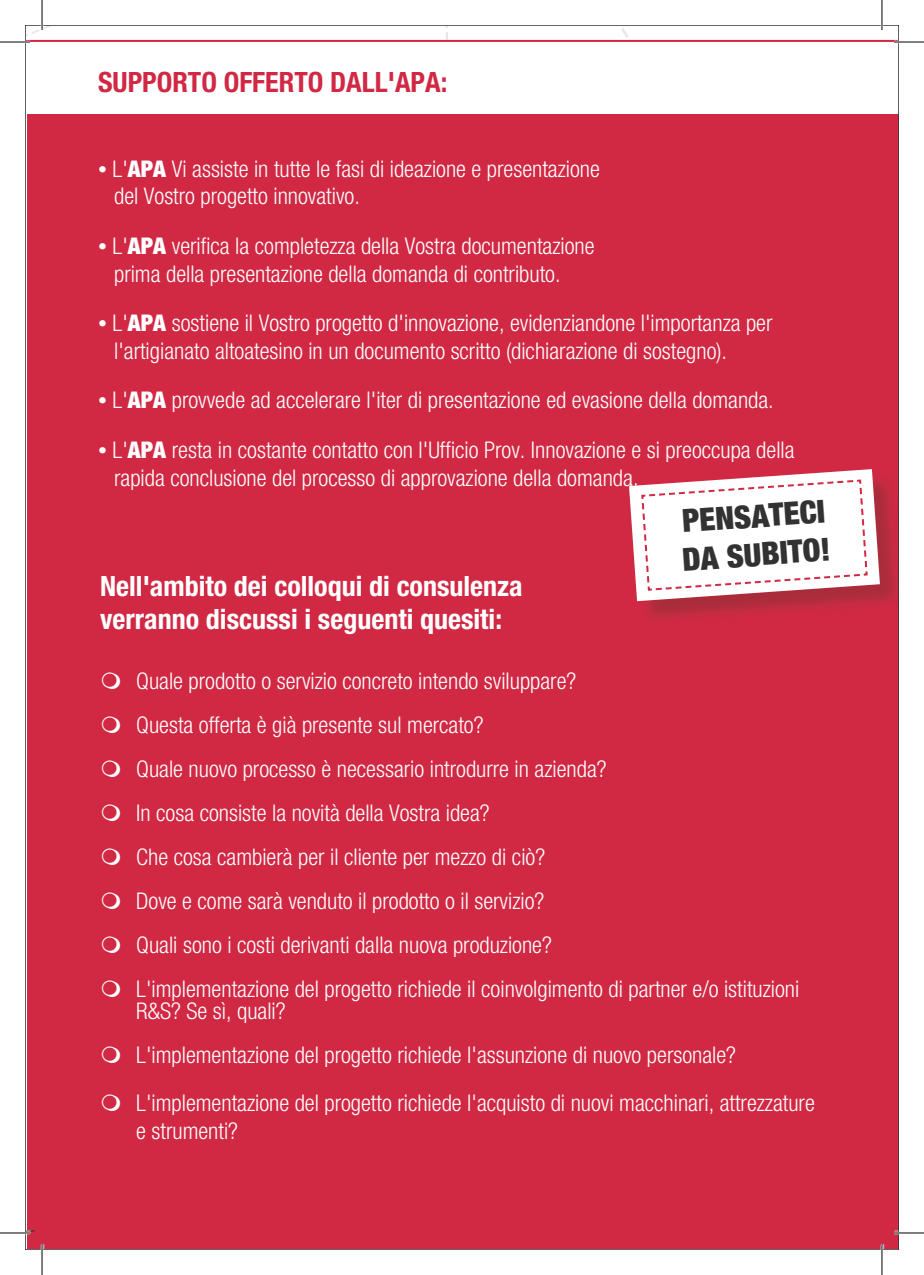
<style>
.page{position:relative;width:924px;height:1275px;background:#fff}
.page>*{position:absolute;margin:0;border:0;box-sizing:border-box;transform-origin:0 0}
.t1{font:900 condensed 31.8px/38.2px "Helvetica Neue";color:#323232}
.t2{font:700 condensed 28px/33.6px "Helvetica Neue";color:#fff}
.t3{font:700 condensed 28px "Helvetica Neue";color:#d12844}
.t4{font:300 condensed 23px/44px "Helvetica Neue";color:#fff}
.s1{font-family:"Adobe Garamond Pro";font-weight:400;font-stretch:normal}
.s2{font-weight:900}
</style>
<div class="page">
<div style="left:27px;top:115px;width:871px;height:1133px;background:#d12844"></div>
<hr style="left:26px;top:40px;width:872px;height:2px;background:#d12844">
<img style="left:637px;top:481px;width:259px;height:137px">
<svg style="left:629px;top:469px;width:250px;height:132px;background:#f4dade"></svg>
<svg style="left:27px;top:1230px;width:8px;height:3px"></svg>
<svg style="left:27px;top:27px;width:601px;height:14px"></svg>
<hr style="left:0;top:41px;width:30px;height:2px;background:#fff">
<hr style="left:893px;top:41px;width:30px;height:2px;background:#fff">
<hr style="left:0;top:1231px;width:30px;height:3px;background:#fff">
<hr style="left:893px;top:1231px;width:30px;height:3px;background:#fff">
<hr style="left:41px;top:0;width:2px;height:30px;background:#fff">
<hr style="left:41px;top:1245px;width:2px;height:30px;background:#fff">
<hr style="left:880px;top:1245px;width:2px;height:30px;background:#fff">
<hr style="left:0;top:42px;width:30px;height:1px;background:#000">
<hr style="left:893px;top:42px;width:30px;height:1px;background:#000">
<hr style="left:0;top:1232px;width:30px;height:1px;background:#000">
<hr style="left:893px;top:1232px;width:30px;height:1px;background:#000">
<hr style="left:42px;top:0;width:1px;height:30px;background:#000">
<hr style="left:42px;top:1245px;width:1px;height:30px;background:#000">
<hr style="left:881px;top:0;width:1px;height:30px;background:#000">
<hr style="left:881px;top:1245px;width:1px;height:30px;background:#000">
<p class="t3" style="left:98px;top:65px;width:351px">SUPPORTO OFFERTO DALL'APA:</p>
<p class="t4" style="left:114px;top:155px;width:487px;line-height:27.6px;text-indent:-16px"><span class="s1">•</span> L'<span class="s2">APA</span> Vi assiste in tutte le fasi di ideazione e presentazione del Vostro progetto innovativo.</p>
<p class="t4" style="left:114px;top:232px;width:481px;line-height:27.6px;text-indent:-16px"><span class="s1">•</span> L'<span class="s2">APA</span> verifica la completezza della Vostra documentazione prima della presentazione della domanda di contributo.</p>
<p class="t4" style="left:114px;top:309px;width:659px;line-height:27.6px;text-indent:-16px"><span class="s1">•</span> L'<span class="s2">APA</span> sostiene il Vostro progetto d'innovazione, evidenziandone l'importanza per l'artigianato altoatesino in un documento scritto (dichiarazione di sostegno).</p>
<p class="t4" style="left:98px;top:378px;width:677px"><span class="s1">•</span> L'<span class="s2">APA</span> provvede ad accelerare l'iter di presentazione ed evasione della domanda.</p>
<p class="t4" style="left:114px;top:436px;width:681px;line-height:27.6px;text-indent:-16px"><span class="s1">•</span> L'<span class="s2">APA</span> resta in costante contatto con l'Ufficio Prov. Innovazione e si preoccupa della rapida conclusione del processo di approvazione della domanda.</p>
<h1 class="t1" style="left:678px;top:502px;width:150px;rotate:-4deg">PENSATECI<br>DA SUBITO!</h1>
<p class="t2" style="left:100px;top:568px;width:424px">Nell'ambito dei colloqui di consulenza verranno discussi i seguenti quesiti:</p>
<p class="t4" style="left:136px;top:658px;width:664px">Quale prodotto o servizio concreto intendo sviluppare?<br>Questa offerta è già presente sul mercato?<br>Quale nuovo processo è necessario introdurre in azienda?<br>In cosa consiste la novità della Vostra idea?<br>Che cosa cambierà per il cliente per mezzo di ciò?<br>Dove e come sarà venduto il prodotto o il servizio?<br>Quali sono i costi derivanti dalla nuova produzione?<br>L'implementazione del progetto richiede il coinvolgimento di partner e/o istituzioni</p>
<p class="t4" style="left:136px;top:988px;width:601px">R&amp;S? Se sì, quali?<br>L'implementazione del progetto richiede l'assunzione di nuovo personale?</p>
<p class="t4" style="left:136px;top:1088px;width:679px;line-height:27.6px">L'implementazione del progetto richiede l'acquisto di nuovi macchinari, attrezzature e strumenti?</p>
</div>
